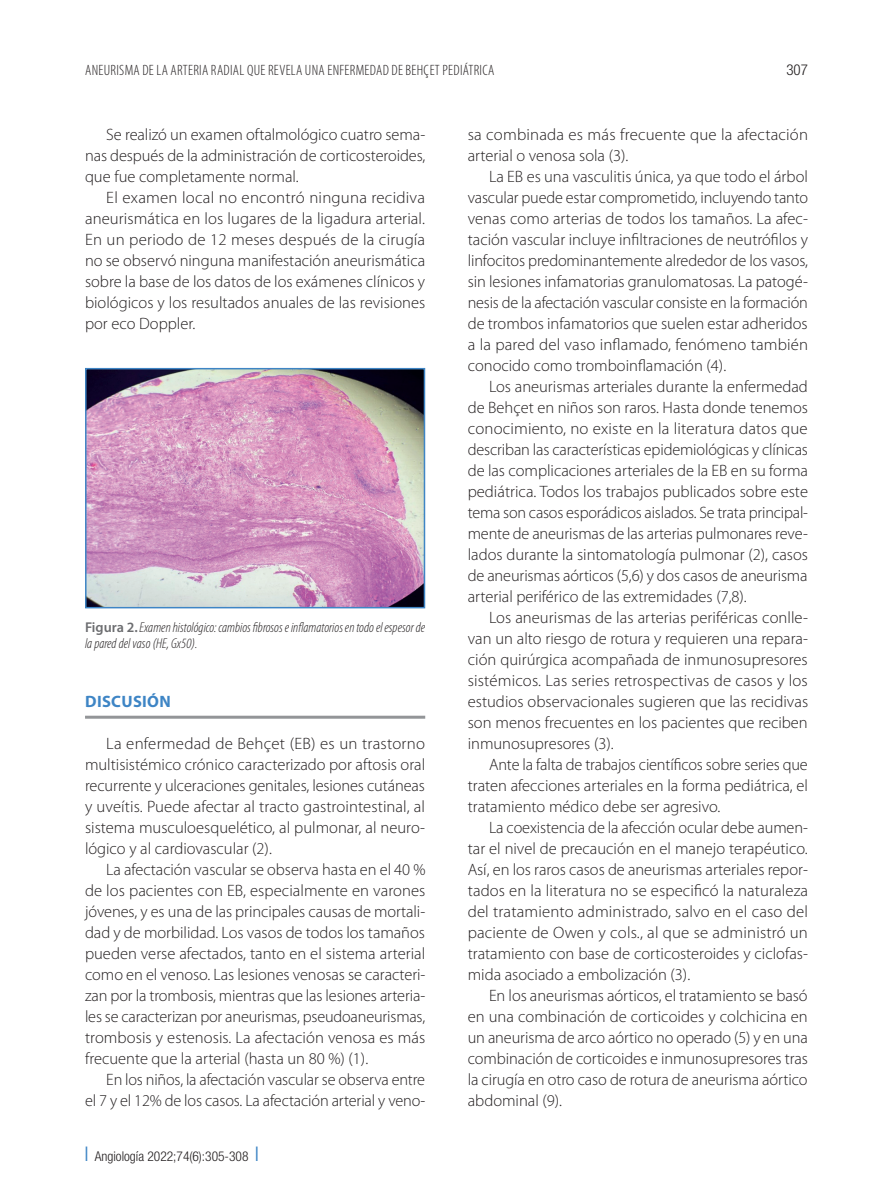
<style>
.page{position:relative;width:893px;height:1191px;background:#fff}
.page>*{position:absolute;margin:0;border:0;box-sizing:border-box;transform-origin:0 0}
.t1{font:300 16.5px/21px "Myriad Pro";color:#231f20;text-align:justify}
.t2{font:700 16.5px "Myriad Pro";letter-spacing:.02em;color:#3e85c5}
.t3{font:300 condensed 15px "Myriad Pro";letter-spacing:.02em;color:#231f20}
.t4{font:300 condensed 15px "Helvetica Neue LT Std";color:#231f20}
.t5{font:italic 300 condensed 14.25px/16.5px "Myriad Pro";color:#231f20}
.t6{font:300 condensed 13.5px "Helvetica Neue LT Std";color:#231f20}
.s1{font-weight:600;font-style:normal;font-stretch:normal;color:#6c6d70}
.s2{color:#3e85c5}
</style>
<div class="page">
<img style="left:88px;top:371px;width:334px;height:234px">
<div style="left:85px;top:368px;width:340px;height:240px;border:2px solid #3e85c5"></div>
<hr style="left:85px;top:715px;width:340px;height:3px;background:#939598">
<p class="t3" style="left:85px;top:62px;width:404px">ANEURISMA DE LA ARTERIA RADIAL QUE REVELA UNA ENFERMEDAD DE BEHÇET PEDIÁTRICA</p>
<p class="t4" style="left:786px;top:61px;width:23px">307</p>
<p class="t1" style="left:85px;top:124px;width:342px;text-indent:21px">Se realizó un examen oftalmológico cuatro sema&shy;nas después de la administración de corticosteroides, que fue completamente normal.</p>
<p class="t1" style="left:85px;top:187px;width:342px;text-indent:21px">El examen local no encontró ninguna recidiva aneurismática en los lugares de la ligadura arterial.<br>En un periodo de 12 meses después de la cirugía no se observó ninguna manifestación aneurismática sobre la base de los datos de los exámenes clínicos y biológicos y los resultados anuales de las revisiones por eco Doppler.</p>
<p class="t5" style="left:85px;top:619px;width:342px"><span class="s1">Figura 2.</span>Examen histológico: cambios fibrosos e inflamatorios en todo el espesor de la pared del vaso (HE, Gx50).</p>
<p class="t2" style="left:85px;top:692px;width:87px">DISCUSIÓN</p>
<p class="t1" style="left:85px;top:733px;width:342px;text-indent:21px">La enfermedad de Behçet (EB) es un trastorno multisistémico crónico caracterizado por aftosis oral recurrente y ulceraciones genitales, lesiones cutáneas y uveítis. Puede afectar al tracto gastrointestinal, al sistema musculoesquelético, al pulmonar, al neuro&shy;lógico y al cardiovascular (2).</p>
<p class="t1" style="left:85px;top:859px;width:342px;text-indent:21px">La afectación vascular se observa hasta en el 40 % de los pacientes con EB, especialmente en varones jóvenes, y es una de las principales causas de mortali&shy;dad y de morbilidad. Los vasos de todos los tamaños pueden verse afectados, tanto en el sistema arterial como en el venoso. Las lesiones venosas se caracteri&shy;zan por la trombosis, mientras que las lesiones arteria&shy;les se caracterizan por aneurismas, pseudoaneurismas, trombosis y estenosis. La afectación venosa es más frecuente que la arterial (hasta un 80 %) (1).</p>
<p class="t1" style="left:85px;top:1069px;width:342px;text-align:right">En los niños, la afectación vascular se observa entre<br>el 7 y el 12% de los casos. La afectación arterial y veno-</p>
<p class="t6" style="left:85px;top:1148px;width:175px"><span class="s2">❘</span> Angiología 2022;74(6):305-308 <span class="s2">❘</span></p>
<p class="t1" style="left:468px;top:124px;width:342px">sa combinada es más frecuente que la afectación arterial o venosa sola (3).</p>
<p class="t1" style="left:468px;top:166px;width:342px;text-indent:21px">La EB es una vasculitis única, ya que todo el árbol vascular puede estar comprometido, incluyendo tanto venas como arterias de todos los tamaños. La afec&shy;tación vascular incluye infiltraciones de neutrófilos y linfocitos predominantemente alrededor de los vasos, sin lesiones infamatorias granulomatosas. La patogé&shy;nesis de la afectación vascular consiste en la formación de trombos infamatorios que suelen estar adheridos a la pared del vaso inflamado, fenómeno también conocido como tromboinflamación (4).</p>
<p class="t1" style="left:468px;top:376px;width:342px;text-indent:21px">Los aneurismas arteriales durante la enfermedad de Behçet en niños son raros. Hasta donde tenemos conocimiento, no existe en la literatura datos que describan las características epidemiológicas y clínicas de las complicaciones arteriales de la EB en su forma pediátrica. Todos los trabajos publicados sobre este tema son casos esporádicos aislados. Se trata principal&shy;mente de aneurismas de las arterias pulmonares reve&shy;lados durante la sintomatología pulmonar (2), casos de aneurismas aórticos (5,6) y dos casos de aneurisma arterial periférico de las extremidades (7,8).</p>
<p class="t1" style="left:468px;top:607px;width:342px;text-indent:21px">Los aneurismas de las arterias periféricas conlle&shy;van un alto riesgo de rotura y requieren una repara&shy;ción quirúrgica acompañada de inmunosupresores sistémicos. Las series retrospectivas de casos y los estudios observacionales sugieren que las recidivas son menos frecuentes en los pacientes que reciben inmunosupresores (3).</p>
<p class="t1" style="left:468px;top:754px;width:342px;text-indent:21px">Ante la falta de trabajos científicos sobre series que traten afecciones arteriales en la forma pediátrica, el tratamiento médico debe ser agresivo.</p>
<p class="t1" style="left:468px;top:817px;width:342px;text-indent:21px">La coexistencia de la afección ocular debe aumen&shy;tar el nivel de precaución en el manejo terapéutico.<br>Así, en los raros casos de aneurismas arteriales repor&shy;tados en la literatura no se especificó la naturaleza del tratamiento administrado, salvo en el caso del paciente de Owen y cols., al que se administró un tratamiento con base de corticosteroides y ciclofas&shy;mida asociado a embolización (3).</p>
<p class="t1" style="left:468px;top:985px;width:342px;text-indent:21px">En los aneurismas aórticos, el tratamiento se basó en una combinación de corticoides y colchicina en un aneurisma de arco aórtico no operado (5) y en una combinación de corticoides e inmunosupresores tras la cirugía en otro caso de rotura de aneurisma aórtico abdominal (9).</p>
</div>
